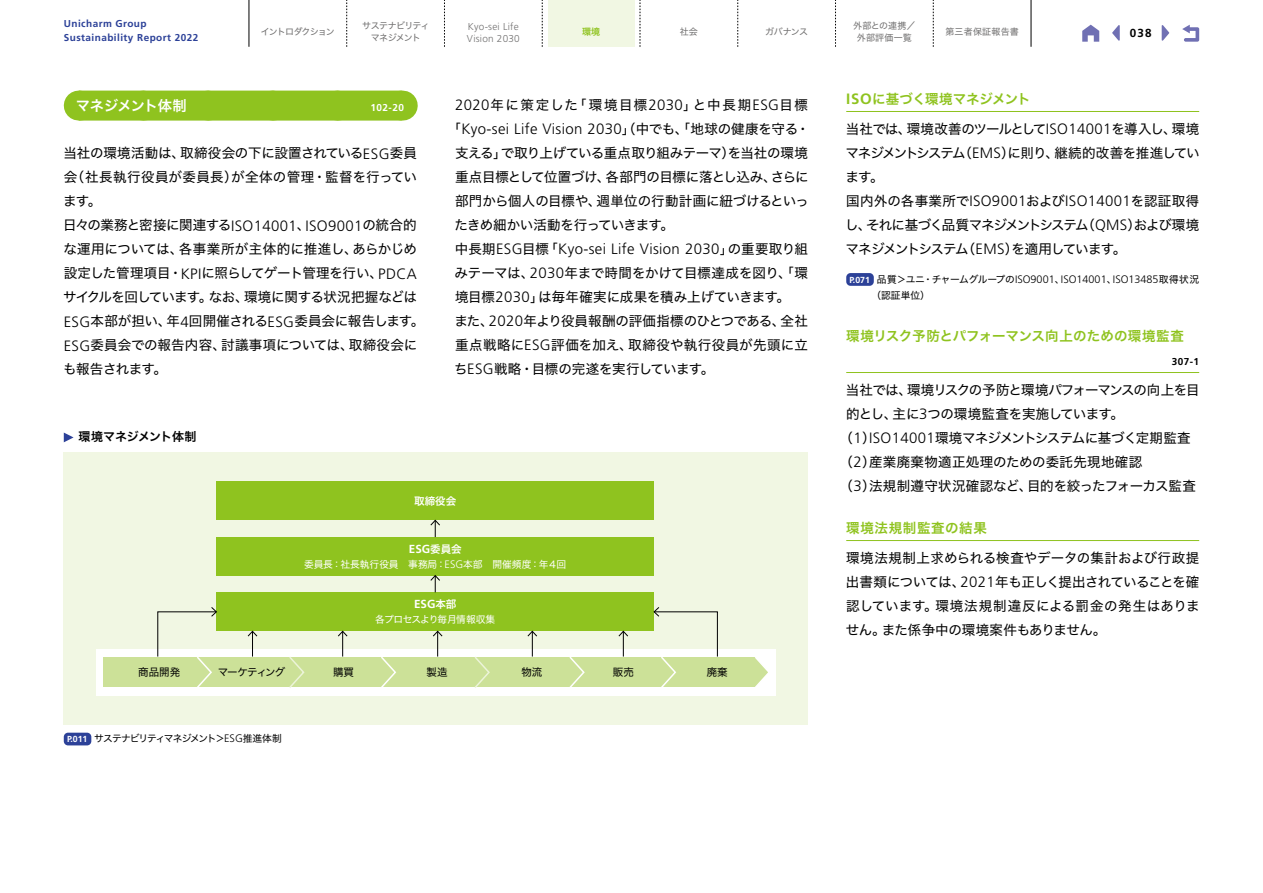
<style>
.page{position:relative;width:1263px;height:893px;background:#fff}
.page>*{position:absolute;margin:0;border:0;box-sizing:border-box;transform-origin:0 0}
.t1{font:300 15px "Frutiger LT Std";letter-spacing:.025em;color:#000}
.t2{font:14.25px "Hira Kaku Pro N W6";letter-spacing:-.025em;color:#fff}
.t3{font:13.5px/24px "Hira Kaku Pro N W4";letter-spacing:-.015em;color:#000;text-align:justify}
.t4{font:13.5px/24px "Hira Kaku Pro N W4";letter-spacing:-.06em;color:#000}
.t5{font:13.5px "Hira Kaku Pro N W6";letter-spacing:.005em;color:#8fc31f}
.t6{font:13.5px "Hira Kaku Pro N W4";letter-spacing:-.055em;color:#000}
.t7{font:13.5px "Hira Kaku Pro N W4";letter-spacing:.105em;color:#000}
.t8{font:13.5px "Hira Kaku Pro N W4";letter-spacing:-.075em;color:#000}
.t9{font:13.5px "Hira Kaku Pro N W4";letter-spacing:.025em;color:#000}
.t10{font:13.5px "Hira Kaku Pro N W6";letter-spacing:.05em;color:#8fc31f}
.t11{font:12px "Hira Kaku Pro N W6";letter-spacing:-.01em;color:#000}
.t12{font:700 11.7px "Frutiger LT Std";color:#fff}
.t13{font:700 11.7px "Frutiger LT Std";color:#000}
.t14{font:300 10.8px "Frutiger LT Std";color:#000}
.t15{font:10.5px "Hira Kaku Pro N W4";letter-spacing:-.01em;color:#000}
.t16{font:10.5px "Hira Kaku Pro N W4";letter-spacing:-.085em;color:#000}
.t17{font:10.5px "Hira Kaku Pro N W6";color:#fff}
.t18{font:700 10.05px/13.5px "Frutiger LT Std";letter-spacing:.045em;color:#2c4198}
.t19{font:300 10.05px/12px "Frutiger LT Std";letter-spacing:.025em;color:#727171}
.t20{font:700 10.05px "Frutiger LT Std";color:#fff}
.t21{font:700 10.05px "Frutiger LT Std";color:#000}
.t22{font:9.75px "Hira Kaku Pro N W4";letter-spacing:-.08em;color:#000}
.t23{font:9.75px "Hira Kaku Pro N W4";color:#fff}
.t24{font:9.75px "Hira Kaku Pro N W4";letter-spacing:-.06em;color:#fff}
.t25{font:9px/12px "Hira Kaku Pro N W4";letter-spacing:.025em;color:#727171;text-align:center}
.t26{font:9px/12px "Hira Kaku Pro N W4";letter-spacing:-.075em;color:#727171;text-align:center}
.t27{font:9px "Hira Kaku Pro N W4";letter-spacing:-.105em;color:#727171}
.t28{font:9px "Hira Kaku Pro N W4";letter-spacing:-.05em;color:#727171}
.t29{font:9px "Hira Kaku Pro N W6";color:#8fc31f}
.s1{font-family:"Frutiger LT Std";font-weight:300;font-size:15px}
.s2{font-family:"Hira Kaku Pro N W4";font-weight:400;font-size:13.5px}
.s3{font-family:"Hira Kaku Pro N W6";font-weight:400;font-size:10.5px}
.s4{font-family:"Frutiger LT Std";font-weight:300;font-size:10.8px}
.s5{font-family:"Frutiger LT Std";font-weight:700;font-size:8.7px;color:#fff}
.s6{font-family:"Frutiger LT Std";font-weight:700;font-size:15px}
.s7{font-weight:700;font-size:8.7px;color:#fff}
.s8{font-family:"Hira Kaku Pro N W4";font-weight:400;font-size:9.75px}
</style>
<div class="page">
<div style="left:64px;top:452px;width:744px;height:272px;background:#f1f7e3"></div>
<hr style="left:846px;top:111px;width:353px;height:1px;background:#8fc31f">
<hr style="left:846px;top:372px;width:353px;height:1px;background:#8fc31f">
<hr style="left:846px;top:540px;width:353px;height:1px;background:#8fc31f">
<div style="left:846px;top:273px;width:28px;height:13px;background:#2c4198;border-radius:4px"></div>
<div style="left:79px;top:91px;width:323px;height:30px;background:#8fc31f"></div>
<svg style="left:143px;top:120px;width:226px;height:1px"></svg>
<hr style="left:402px;top:91px;width:1px;height:30px;background:#8fc31f">
<svg style="left:64px;top:433px;width:10px;height:9px"></svg>
<div style="left:96px;top:649px;width:679px;height:47px;background:#fff"></div>
<div style="left:661px;top:657px;width:95px;height:30px;background:#cce198"></div>
<svg style="left:755px;top:657px;width:13px;height:30px"></svg>
<div style="left:568px;top:657px;width:94px;height:30px;background:#cce198"></div>
<div style="left:217px;top:482px;width:437px;height:38px;background:#8fc31f"></div>
<div style="left:217px;top:537px;width:437px;height:38px;background:#8fc31f"></div>
<div style="left:217px;top:592px;width:437px;height:39px;background:#8fc31f"></div>
<svg style="left:430px;top:520px;width:10px;height:17px"></svg>
<svg style="left:430px;top:575px;width:10px;height:17px"></svg>
<svg style="left:247px;top:631px;width:10px;height:26px"></svg>
<svg style="left:338px;top:631px;width:10px;height:26px"></svg>
<svg style="left:433px;top:631px;width:10px;height:26px"></svg>
<svg style="left:527px;top:631px;width:10px;height:26px"></svg>
<svg style="left:618px;top:631px;width:10px;height:26px"></svg>
<svg style="left:653px;top:607px;width:65px;height:80px"></svg>
<div style="left:64px;top:733px;width:27px;height:12px;background:#2c4198;border-radius:4px"></div>
<div style="left:476px;top:657px;width:95px;height:30px;background:#cce198"></div>
<svg style="left:569px;top:657px;width:16px;height:30px"></svg>
<div style="left:381px;top:657px;width:95px;height:30px;background:#cce198"></div>
<svg style="left:474px;top:657px;width:16px;height:31px"></svg>
<div style="left:288px;top:657px;width:94px;height:30px;background:#cce198"></div>
<svg style="left:381px;top:657px;width:15px;height:30px"></svg>
<div style="left:196px;top:657px;width:94px;height:30px;background:#cce198"></div>
<svg style="left:289px;top:657px;width:16px;height:31px"></svg>
<div style="left:104px;top:657px;width:94px;height:30px;background:#cce198"></div>
<svg style="left:157px;top:607px;width:60px;height:80px"></svg>
<svg style="left:1082px;top:25px;width:17px;height:17px"></svg>
<svg style="left:1182px;top:25px;width:17px;height:17px"></svg>
<svg style="left:1112px;top:25px;width:8px;height:16px"></svg>
<svg style="left:1162px;top:25px;width:7px;height:16px"></svg>
<div style="left:548px;top:0;width:86px;height:47px;background:#f1f7e3"></div>
<hr style="left:249px;top:0;width:1px;height:47px;background:#000">
<svg style="left:346px;top:0;width:1px;height:47px"></svg>
<svg style="left:444px;top:0;width:1px;height:47px"></svg>
<svg style="left:542px;top:0;width:1px;height:47px"></svg>
<svg style="left:640px;top:0;width:1px;height:47px"></svg>
<svg style="left:737px;top:0;width:1px;height:47px"></svg>
<svg style="left:835px;top:0;width:1px;height:47px"></svg>
<svg style="left:933px;top:0;width:1px;height:47px"></svg>
<hr style="left:1031px;top:0;width:1px;height:47px;background:#000">
<p class="t18" style="left:64px;top:17px;width:136px">Unicharm Group<br>Sustainability Report 2022</p>
<p class="t27" style="left:261px;top:24px;width:75px">イントロダクション</p>
<p class="t28" style="left:680px;top:24px;width:20px">社会</p>
<p class="t13" style="left:1130px;top:26px;width:23px">038</p>
<p class="t26" style="left:362px;top:19px;width:69px">サステナビリティマネジメント</p>
<p class="t28" style="left:765px;top:24px;width:44px">ガバナンス</p>
<p class="t19" style="left:467px;top:20px;width:54px">Kyo-sei Life<br>Vision 2030</p>
<p class="t25" style="left:853px;top:19px;width:64px">外部との連携／外部評価一覧</p>
<p class="t29" style="left:582px;top:24px;width:20px">環境</p>
<p class="t25" style="left:945px;top:25px;width:75px">第三者保証報告書</p>
<p class="t2" style="left:76px;top:93px;width:113px">マネジメント体制</p>
<p class="t20" style="left:371px;top:102px;width:35px">102-20</p>
<p class="t3" style="left:63px;top:140px;width:362px;text-align:left">当社の環境活動は、取締役会の下に設置されている<span class="s1">ESG</span>委員会（社長執行役員が委員長）が全体の管理・監督を行っています。<br>日々の業務と密接に関連する<span class="s1">ISO14001</span>、<span class="s1">ISO9001</span>の統合的な運用については、各事業所が主体的に推進し、あらかじめ設定した管理項目・<span class="s1">KPI</span>に照らしてゲート管理を行い、<span class="s1">PDCA</span>サイクルを回しています。なお、環境に関する状況把握などは<br><span class="s1">ESG</span>本部が担い、年<span class="s1">4</span>回開催される<span class="s1">ESG</span>委員会に報告します。<br><span class="s1">ESG</span>委員会での報告内容、討議事項については、取締役会にも報告されます。</p>
<p class="t11" style="left:78px;top:426px;width:120px">環境マネジメント体制</p>
<p class="t7" style="left:455px;top:93px;width:354px"><span class="s1">2020</span>年に策定した「環境目標<span class="s1">2030</span>」と中長期<span class="s1">ESG</span>目標</p>
<p class="t1" style="left:448px;top:120px;width:364px"><span class="s2">「</span>Kyo-sei Life Vision 2030<span class="s2">」（中でも、「地球の健康を守る・</span></p>
<p class="t3" style="left:454px;top:140px;width:356px">支える」で取り上げている重点取り組みテーマ）を当社の環境重点目標として位置づけ、各部門の目標に落とし込み、さらに部門から個人の目標や、週単位の行動計画に紐づけるといったきめ細かい活動を行っていきます。</p>
<p class="t1" style="left:455px;top:240px;width:355px"><span class="s2">中長期</span>ESG<span class="s2">目標「</span>Kyo-sei Life Vision 2030<span class="s2">」の重要取り組</span></p>
<p class="t3" style="left:454px;top:260px;width:355px;text-align:left">みテーマは、<span class="s1">2030</span>年まで時間をかけて目標達成を図り、「環境目標<span class="s1">2030</span>」は毎年確実に成果を積み上げていきます。<br>また、<span class="s1">2020</span>年より役員報酬の評価指標のひとつである、全社重点戦略に<span class="s1">ESG</span>評価を加え、取締役や執行役員が先頭に立ち<span class="s1">ESG</span>戦略・目標の完遂を実行しています。</p>
<p class="t17" style="left:414px;top:491px;width:43px">取締役会</p>
<p class="t12" style="left:409px;top:542px;width:54px">ESG<span class="s3">委員会</span></p>
<p class="t23" style="left:304px;top:555px;width:264px">委員長：社長執行役員　事務局：<span class="s4">ESG</span>本部　開催頻度：年４回</p>
<p class="t12" style="left:414px;top:597px;width:44px">ESG<span class="s3">本部</span></p>
<p class="t24" style="left:375px;top:611px;width:122px">各プロセスより毎月情報収集</p>
<p class="t15" style="left:138px;top:663px;width:43px">商品開発</p>
<p class="t16" style="left:218px;top:663px;width:69px">マーケティング</p>
<p class="t15" style="left:333px;top:663px;width:22px">購買</p>
<p class="t15" style="left:426px;top:663px;width:22px">製造</p>
<p class="t15" style="left:521px;top:663px;width:22px">物流</p>
<p class="t22" style="left:67px;top:730px;width:216px"><span class="s5">P.011</span> サステナビリティマネジメント＞<span class="s4">ESG</span>推進体制</p>
<p class="t15" style="left:613px;top:663px;width:22px">販売</p>
<p class="t15" style="left:707px;top:663px;width:22px">廃棄</p>
<p class="t5" style="left:846px;top:86px;width:186px"><span class="s6">ISO</span>に基づく環境マネジメント</p>
<p class="t4" style="left:845px;top:116px;width:356px">当社では、環境改善のツールとして<span class="s1">ISO14001</span>を導入し、環境マネジメントシステム（<span class="s1">EMS</span>）に則り、継続的改善を推進しています。<br>国内外の各事業所で<span class="s1">ISO9001</span>および<span class="s1">ISO14001</span>を認証取得し、それに基づく品質マネジメントシステム（<span class="s1">QMS</span>）および環境マネジメントシステム（<span class="s1">EMS</span>）を適用しています。</p>
<p class="t14" style="left:849px;top:273px;width:351px"><span class="s7">P.071</span> <span class="s8">品質＞ユニ・チャームグループの</span>ISO9001<span class="s8">、</span>ISO14001<span class="s8">、</span>ISO13485<span class="s8">取得状況</span></p>
<p class="t22" style="left:871px;top:286px;width:60px">（認証単位）</p>
<p class="t5" style="left:846px;top:323px;width:339px">環境リスク予防とパフォーマンス向上のための環境監査</p>
<p class="t21" style="left:1172px;top:356px;width:29px">307-1</p>
<p class="t8" style="left:846px;top:378px;width:355px">当社では、環境リスクの予防と環境パフォーマンスの向上を目</p>
<p class="t3" style="left:846px;top:401px;width:279px">的とし、主に<span class="s1">3</span>つの環境監査を実施しています。</p>
<p class="t6" style="left:839px;top:426px;width:353px">（<span class="s1">1</span>）<span class="s1">ISO14001</span>環境マネジメントシステムに基づく定期監査</p>
<p class="t9" style="left:839px;top:450px;width:304px">（<span class="s1">2</span>）産業廃棄物適正処理のための委託先現地確認</p>
<p class="t3" style="left:839px;top:473px;width:358px">（<span class="s1">3</span>）法規制遵守状況確認など、目的を絞ったフォーカス監査</p>
<p class="t10" style="left:846px;top:515px;width:142px">環境法規制監査の結果</p>
<p class="t3" style="left:846px;top:545px;width:355px">環境法規制上求められる検査やデータの集計および行政提出書類については、<span class="s1">2021</span>年も正しく提出されていることを確認しています。環境法規制違反による罰金の発生はありません。また係争中の環境案件もありません。</p>
</div>
